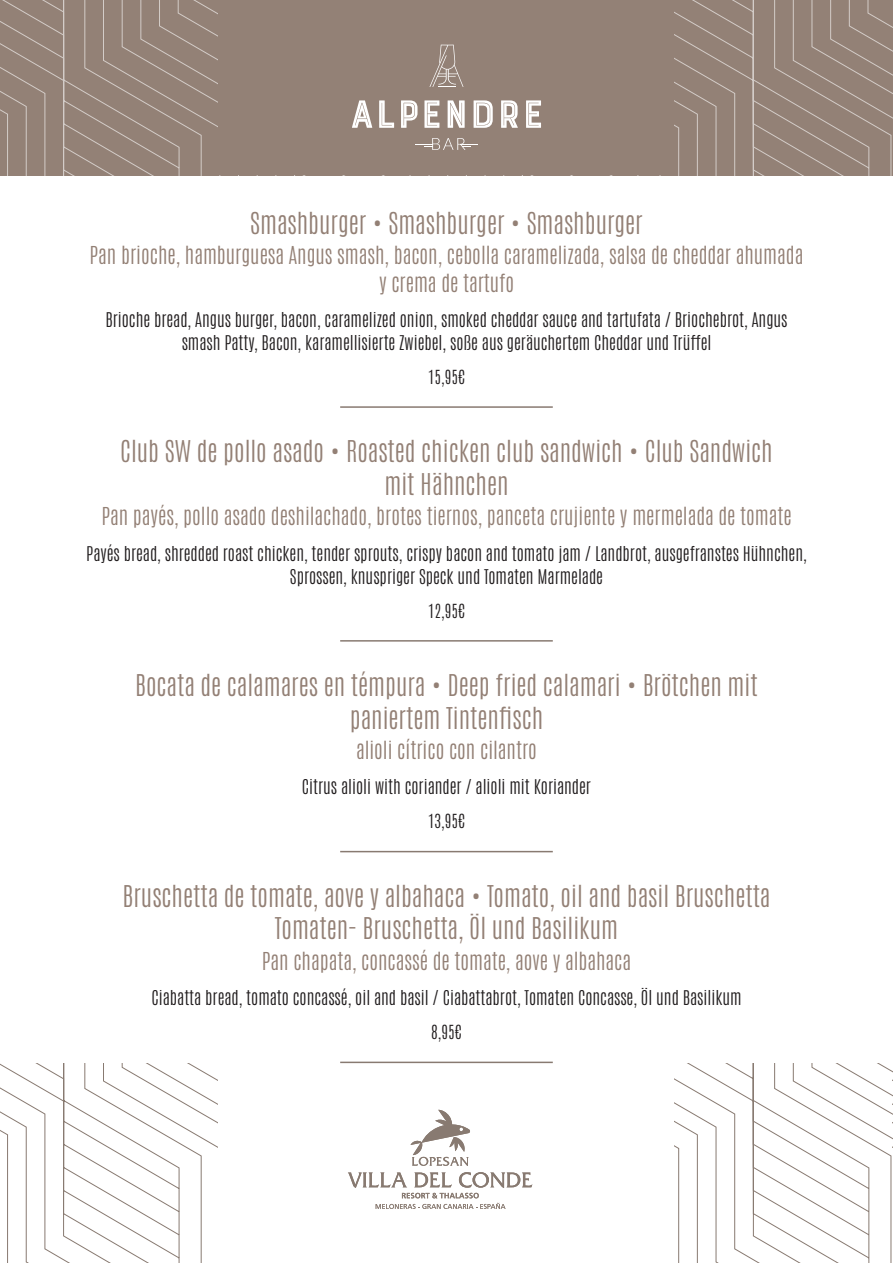
<style>
.page{position:relative;width:893px;height:1263px;background:#fff}
.page>*{position:absolute;margin:0;border:0;box-sizing:border-box;transform-origin:0 0}
.Pa3{font:25.5px/33px "Antonio";color:#938075;text-align:center}
.Pa4{font:21px/27.6px "Antonio";color:#938075;text-align:center}
.Pa4-2{font:17.25px/23.1px "Antonio";color:#221e1f;text-align:center}
.Pa4-3{font:16.5px "Antonio";color:#211d1e}
</style>
<div class="page">
<svg style="left:0;top:0;width:893px;height:175px;background:#96857a"></svg>
<div style="left:219px;top:0;width:455px;height:174px;background:#938176"></div>
<svg style="left:0;top:1063px;width:892px;height:200px"></svg>
<svg style="left:892px;top:1071px;width:1px;height:77px"></svg>
<svg style="left:352px;top:100px;width:20px;height:28px"></svg>
<svg style="left:379px;top:100px;width:15px;height:28px"></svg>
<svg style="left:401px;top:100px;width:16px;height:28px"></svg>
<svg style="left:424px;top:100px;width:15px;height:28px"></svg>
<svg style="left:448px;top:100px;width:17px;height:28px"></svg>
<svg style="left:474px;top:100px;width:19px;height:28px"></svg>
<svg style="left:501px;top:100px;width:17px;height:28px"></svg>
<svg style="left:526px;top:100px;width:15px;height:28px"></svg>
<svg style="left:415px;top:138px;width:63px;height:12px"></svg>
<svg style="left:429px;top:45px;width:34px;height:42px"></svg>
<div style="left:219px;top:1052px;width:455px;height:211px;background:#fff"></div>
<svg style="left:411px;top:1110px;width:59px;height:56px"></svg>
<svg style="left:348px;top:1172px;width:184px;height:37px"></svg>
<hr style="left:340px;top:406px;width:213px;height:2px;background:#887a71">
<hr style="left:340px;top:640px;width:213px;height:2px;background:#887a71">
<hr style="left:340px;top:851px;width:213px;height:1px;background:#887a71">
<hr style="left:340px;top:1061px;width:213px;height:2px;background:#887a71">
<p class="Pa3" style="left:250px;top:207px;width:394px">Smashburger • Smashburger • Smashburger</p>
<p class="Pa4" style="left:90px;top:242px;width:715px">Pan brioche, hamburguesa Angus smash, bacon, cebolla caramelizada, salsa de cheddar ahumada y crema de tartufo</p>
<p class="Pa4-2" style="left:105px;top:308px;width:684px">Brioche bread, Angus burger, bacon, caramelized onion, smoked cheddar sauce and tartufata / Briochebrot, Angus smash Patty, Bacon, karamellisierte Zwiebel, soße aus geräuchertem Cheddar und Trüffel</p>
<p class="Pa4-3" style="left:428px;top:365px;width:39px">15,95€</p>
<p class="Pa3" style="left:120px;top:435px;width:654px">Club SW de pollo asado • Roasted chicken club sandwich • Club Sandwich mit Hähnchen</p>
<p class="Pa4" style="left:101px;top:503px;width:692px">Pan payés, pollo asado deshilachado, brotes tiernos, panceta crujiente y mermelada de tomate</p>
<p class="Pa4-2" style="left:86px;top:542px;width:722px">Payés bread, shredded roast chicken, tender sprouts, crispy bacon and tomato jam / Landbrot, ausgefranstes Hühnchen,<br>Sprossen, knuspriger Speck und Tomaten Marmelade</p>
<p class="Pa4-3" style="left:428px;top:599px;width:39px">12,95€</p>
<p class="Pa3" style="left:135px;top:669px;width:624px">Bocata de calamares en témpura • Deep fried calamari • Brötchen mit paniertem Tintenfisch</p>
<p class="Pa4" style="left:356px;top:737px;width:182px">alioli cítrico con cilantro</p>
<p class="Pa4-2" style="left:302px;top:776px;width:290px">Citrus alioli with coriander / alioli mit Koriander</p>
<p class="Pa4-3" style="left:428px;top:810px;width:39px">13,95€</p>
<p class="Pa3" style="left:123px;top:879px;width:649px">Bruschetta de tomate, aove y albahaca • Tomato, oil and basil Bruschetta<br>Tomaten- Bruschetta, Öl und Basilikum</p>
<p class="Pa4" style="left:262px;top:947px;width:371px">Pan chapata, concassé de tomate, aove y albahaca</p>
<p class="Pa4-2" style="left:151px;top:986px;width:591px">Ciabatta bread, tomato concassé, oil and basil / Ciabattabrot, Tomaten Concasse, Öl und Basilikum</p>
<p class="Pa4-3" style="left:431px;top:1020px;width:32px">8,95€</p>
</div>
